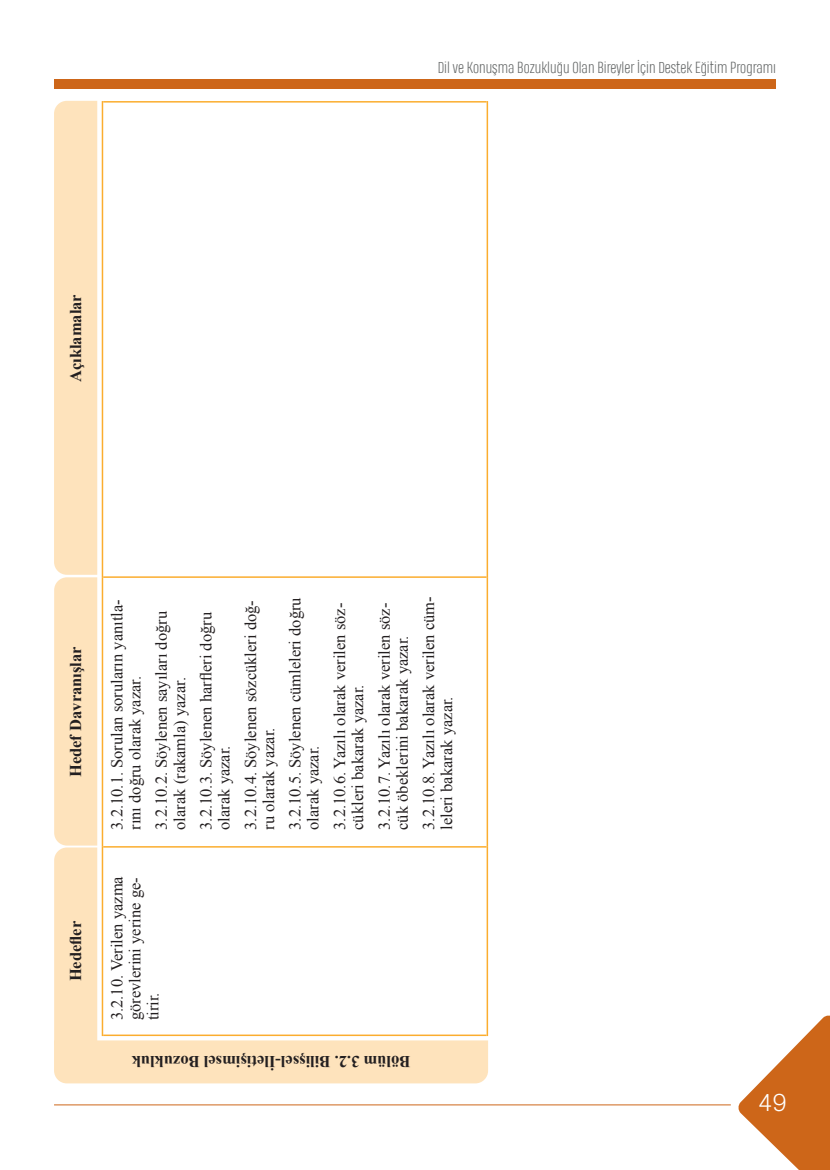
<style>
.page{position:relative;width:830px;height:1170px;background:#fff}
.page>*{position:absolute;margin:0;border:0;box-sizing:border-box;transform-origin:0 0}
.t1{font:300 24px "Akzidenz Grotesk Pro";color:#fff}
.t2{font:16.5px/18px "Times New Roman";color:#231f20}
.t3{font:700 16.5px "Times New Roman";color:#231f20}
.t4{font:300 15px "Heading Pro Trial";color:#666969}
</style>
<div class="page">
<svg style="left:738px;top:1015px;width:91px;height:154px"></svg>
<div style="left:54px;top:79px;width:721px;height:10px;background:#cd6619"></div>
<hr style="left:54px;top:1104px;width:676px;height:1px;background:#cd6619">
<svg style="left:54px;top:101px;width:434px;height:982px"></svg>
<hr style="left:103px;top:1034px;width:383px;height:1px;background:#fbad2e">
<hr style="left:102px;top:846px;width:1px;height:189px;background:#fbad2e">
<hr style="left:102px;top:577px;width:1px;height:269px;background:#fbad2e">
<hr style="left:102px;top:101px;width:1px;height:476px;background:#fbad2e">
<hr style="left:103px;top:846px;width:383px;height:1px;background:#fbad2e">
<hr style="left:103px;top:576px;width:383px;height:2px;background:#fbad2e">
<hr style="left:103px;top:101px;width:383px;height:2px;background:#fbad2e">
<hr style="left:486px;top:846px;width:2px;height:189px;background:#fbad2e">
<hr style="left:486px;top:577px;width:2px;height:269px;background:#fbad2e">
<hr style="left:486px;top:101px;width:2px;height:476px;background:#fbad2e">
<p class="t4" style="left:437px;top:59px;width:339px">Dil ve Konuşma Bozukluğu Olan Bireyler İçin Destek Eğitim Programı</p>
<p class="t3" style="left:64px;top:382px;width:89px;rotate:-90deg">Açıklamalar</p>
<p class="t3" style="left:64px;top:777px;width:132px;rotate:-90deg">Hedef Davranışlar</p>
<p class="t3" style="left:64px;top:981px;width:62px;rotate:-90deg">Hedefler</p>
<p class="t2" style="left:108px;top:829px;width:232px;rotate:-90deg">3.2.10.1. Sorulan soruların yanıtla&shy;rını doğru olarak yazar.</p>
<p class="t2" style="left:152px;top:829px;width:220px;rotate:-90deg">3.2.10.2. Söylenen sayıları doğru olarak (rakamla) yazar.</p>
<p class="t2" style="left:197px;top:829px;width:219px;rotate:-90deg">3.2.10.3. Söylenen harfleri doğru olarak yazar.</p>
<p class="t2" style="left:241px;top:829px;width:231px;rotate:-90deg">3.2.10.4. Söylenen sözcükleri doğ&shy;ru olarak yazar.</p>
<p class="t2" style="left:286px;top:829px;width:234px;rotate:-90deg">3.2.10.5. Söylenen cümleleri doğru olarak yazar.</p>
<p class="t2" style="left:330px;top:829px;width:228px;rotate:-90deg">3.2.10.6. Yazılı olarak verilen söz&shy;cükleri bakarak yazar.</p>
<p class="t2" style="left:375px;top:829px;width:228px;rotate:-90deg">3.2.10.7. Yazılı olarak verilen söz&shy;cük öbeklerini bakarak yazar.</p>
<p class="t2" style="left:419px;top:829px;width:235px;rotate:-90deg">3.2.10.8. Yazılı olarak verilen cüm&shy;leleri bakarak yazar.</p>
<p class="t2" style="left:108px;top:1020px;width:146px;text-align:justify;rotate:-90deg">3.2.10. Verilen yazma görevlerini yerine ge&shy;tirir.</p>
<p class="t3" style="left:410px;top:1073px;width:280px;rotate:-180deg">Bölüm 3.2. Bilişsel-İletişimsel Bozukluk</p>
<h1 class="t1" style="left:757px;top:1088px;width:30px">49</h1>
</div>
